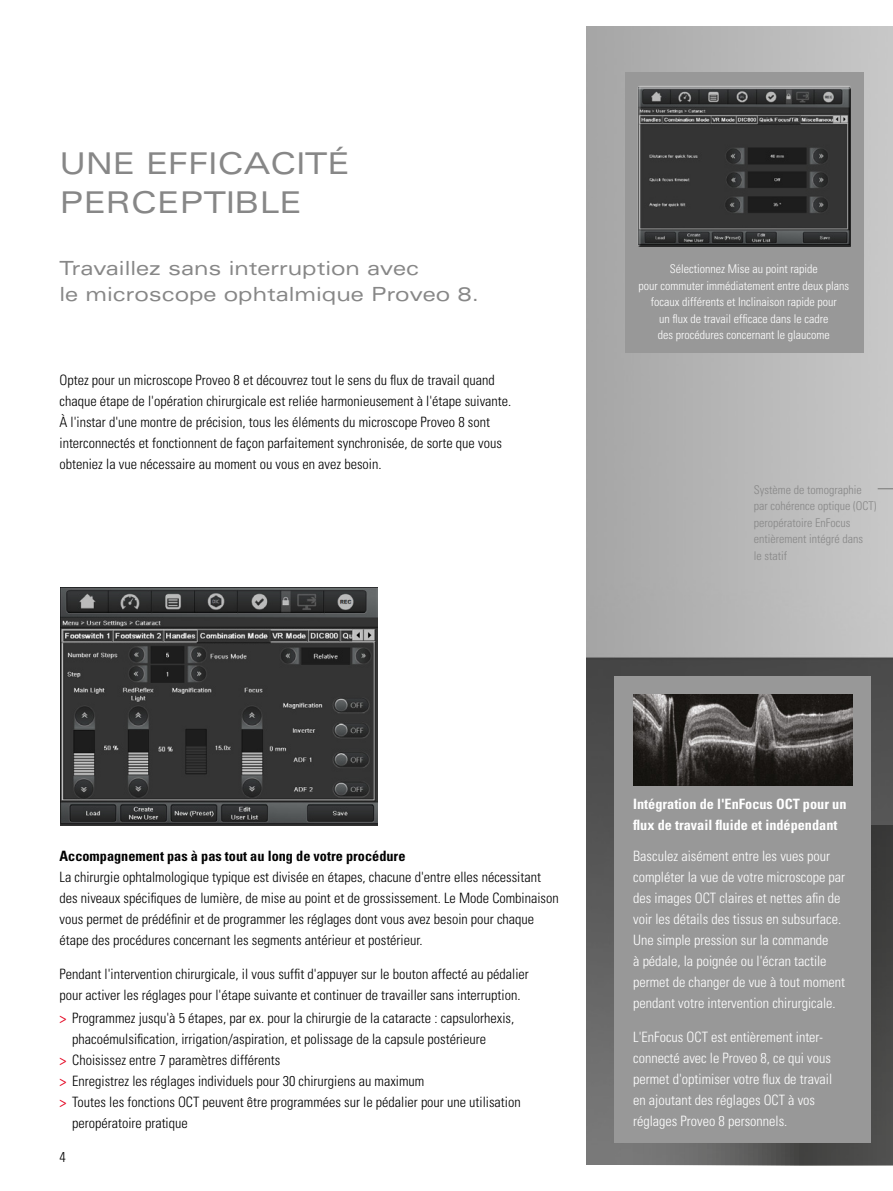
<style>
.page{position:relative;width:893px;height:1191px;background:#fff}
.page>*{position:absolute;margin:0;border:0;box-sizing:border-box;transform-origin:0 0}
.t1{font:expanded 30px/39px "Univers LT Std";color:#878787}
.t2{font:expanded 19.5px/25.5px "Univers LT Std";color:#878787}
.t3{font:300 condensed 14.25px/21px "Univers LT Std";color:#000}
.t4{font:300 condensed 14.25px/21px "Univers LT Std";color:#fff}
.t5{font:700 condensed 14.25px/21px "Univers LT Std";color:#fff}
.t6{font:700 condensed 14.25px "Univers LT Std";color:#000}
.t7{font:300 condensed 12px/16.5px "Univers LT Std";color:#fff;text-align:center}
.t8{font:300 condensed 12px/16.5px "Univers LT Std";color:#878787}
.s1{font-weight:400;color:#e40521}
</style>
<div class="page">
<img style="left:587px;top:27px;width:306px;height:798px">
<img style="left:587px;top:825px;width:306px;height:340px">
<img style="left:60px;top:587px;width:318px;height:238px">
<div style="left:625px;top:72px;width:238px;height:281px;background:#989898"></div>
<div style="left:637px;top:86px;width:214px;height:161px;background:#000;opacity:.75"></div>
<div style="left:614px;top:676px;width:257px;height:467px;background:#989898"></div>
<img style="left:633px;top:694px;width:220px;height:91px">
<svg style="left:878px;top:488px;width:15px;height:1px"></svg>
<h1 class="t1" style="left:60px;top:143px;width:292px">UNE EFFICACITÉ<br>PERCEPTIBLE</h1>
<h2 class="t2" style="left:60px;top:255px;width:421px">Travaillez sans interruption avec<br>le microscope ophtalmique Proveo 8.</h2>
<p class="t3" style="left:60px;top:369px;width:453px">Optez pour un microscope Proveo 8 et découvrez tout le sens du flux de travail quand chaque étape de l'opération chirurgicale est reliée harmonieusement à l'étape suivante.<br>À l'instar d'une montre de précision, tous les éléments du microscope Proveo 8 sont interconnectés et fonctionnent de façon parfaitement synchronisée, de sorte que vous obteniez la vue nécessaire au moment ou vous en avez besoin.</p>
<p class="t7" style="left:638px;top:261px;width:212px">Sélectionnez Mise au point rapide<br>pour commuter immédiatement entre deux plans focaux différents et Inclinaison rapide pour<br>un flux de travail efficace dans le cadre<br>des procédures concernant le glaucome</p>
<p class="t8" style="left:754px;top:481px;width:124px">Système de tomographie par cohérence optique (OCT) peropératoire EnFocus entièrement intégré dans<br>le statif</p>
<p class="t6" style="left:60px;top:847px;width:347px">Accompagnement pas à pas tout au long de votre procédure</p>
<p class="t3" style="left:60px;top:866px;width:501px">La chirurgie ophtalmologique typique est divisée en étapes, chacune d'entre elles nécessitant des niveaux spécifiques de lumière, de mise au point et de grossissement. Le Mode Combinaison vous permet de prédéfinir et de programmer les réglages dont vous avez besoin pour chaque étape des procédures concernant les segments antérieur et postérieur.</p>
<p class="t3" style="left:60px;top:963px;width:471px">Pendant l'intervention chirurgicale, il vous suffit d'appuyer sur le bouton affecté au pédalier pour activer les réglages pour l'étape suivante et continuer de travailler sans interruption.</p>
<p class="t3" style="left:60px;top:1007px;width:456px"><span class="s1">&gt;</span> Programmez jusqu'à 5 étapes, par ex. pour la chirurgie de la cataracte : capsulorhexis,</p>
<p class="t3" style="left:72px;top:1028px;width:415px">phacoémulsification, irrigation/aspiration, et polissage de la capsule postérieure</p>
<p class="t3" style="left:60px;top:1049px;width:222px"><span class="s1">&gt;</span> Choisissez entre 7 paramètres différents</p>
<p class="t3" style="left:60px;top:1070px;width:366px"><span class="s1">&gt;</span> Enregistrez les réglages individuels pour 30 chirurgiens au maximum</p>
<p class="t3" style="left:60px;top:1091px;width:463px"><span class="s1">&gt;</span> Toutes les fonctions OCT peuvent être programmées sur le pédalier pour une utilisation</p>
<p class="t3" style="left:72px;top:1112px;width:117px">peropératoire pratique</p>
<p class="t3" style="left:60px;top:1146px;width:8px">4</p>
<p class="t5" style="left:633px;top:793px;width:215px">Intégration de l'EnFocus OCT pour un flux de travail fluide et indépendant</p>
<p class="t4" style="left:633px;top:845px;width:214px">Basculez aisément entre les vues pour compléter la vue de votre microscope par des images OCT claires et nettes afin de voir les détails des tissus en subsurface.<br>Une simple pression sur la commande<br>à pédale, la poignée ou l'écran tactile permet de changer de vue à tout moment pendant votre intervention chirurgicale.</p>
<p class="t4" style="left:633px;top:1026px;width:201px">L'EnFocus OCT est entièrement inter&shy;connecté avec le Proveo 8, ce qui vous permet d'optimiser votre flux de travail en ajoutant des réglages OCT à vos réglages Proveo 8 personnels.</p>
</div>
